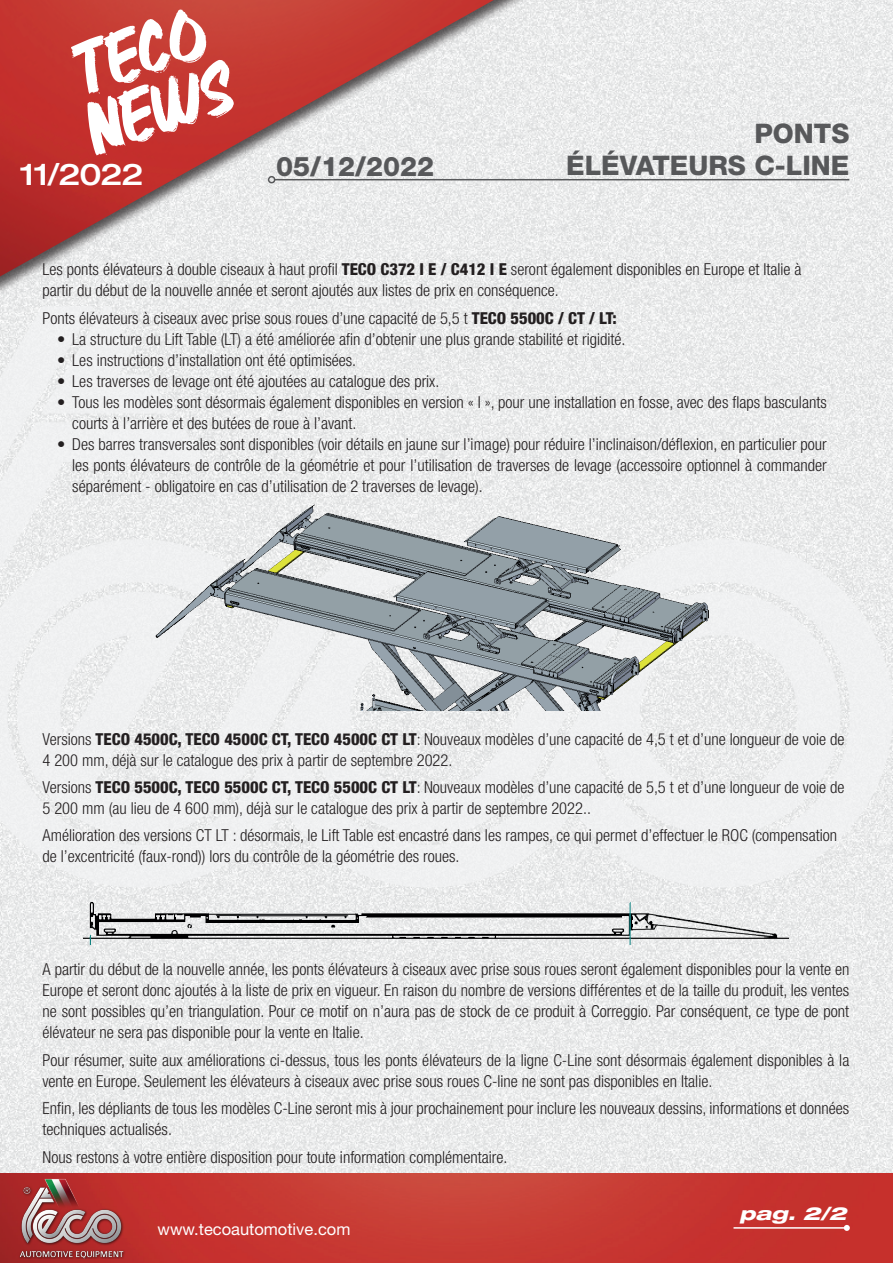
<style>
.page{position:relative;width:893px;height:1263px;background:#fff}
.page>*{position:absolute;margin:0;border:0;box-sizing:border-box;transform-origin:0 0}
.t1{font:500 expanded 30px "Helvetica Neue LT Std";letter-spacing:-.04em;color:#fff}
.t2{font:800 27px/32.4px "Helvetica Neue LT Std";color:#57585a;text-align:right}
.t3{font:italic 800 expanded 18px "Helvetica Neue LT Std";color:#fff;scale:1.09 1}
.t4{font:300 condensed 16.5px/21px "Helvetica Neue LT Std";color:#231f20}
.t5{font:16.5px "Helvetica Neue LT Std";color:#fff}
.s1{font-weight:800}
</style>
<div class="page">
<img style="left:0;top:888px;width:893px;height:285px">
<img style="left:0;top:1173px;width:893px;height:90px">
<img style="left:18px;top:1176px;width:155px;height:83px">
<hr style="left:733px;top:1227px;width:114px;height:2px;background:#fff">
<svg style="left:844px;top:1225px;width:6px;height:6px"></svg>
<svg style="left:0;top:415px;width:893px;height:473px;fill:#eff0f0"></svg>
<div style="left:0;top:0;width:893px;height:415px;background:#231f20;opacity:.75"></div>
<img style="left:0;top:0;width:893px;height:401px">
<hr style="left:275px;top:179px;width:574px;height:1px;background:#57585a">
<div style="left:268px;top:176px;width:7px;height:7px;border:2px solid #57585a;border-radius:50%"></div>
<svg style="left:70px;top:9px;width:164px;height:146px"></svg>
<img style="left:146px;top:472px;width:576px;height:238px">
<img style="left:84px;top:896px;width:705px;height:48px">
<h1 class="t1" style="left:20px;top:155px;width:125px">11/2022</h1>
<h2 class="t2" style="left:276px;top:150px;width:160px">05/12/2022</h2>
<h2 class="t2" style="left:566px;top:117px;width:285px">PONTS<br>ÉLÉVATEURS C-LINE</h2>
<p class="t4" style="left:43px;top:259px;width:761px">Les ponts élévateurs à double ciseaux à haut profil <span class="s1">TECO C372 I E / C412 I E</span> seront également disponibles en Europe et Italie à partir du début de la nouvelle année et seront ajoutés aux listes de prix en conséquence.</p>
<p class="t4" style="left:43px;top:307px;width:576px">Ponts élévateurs à ciseaux avec prise sous roues d’une capacité de 5,5 t <span class="s1">TECO 5500C / CT / LT:</span></p>
<p class="t4" style="left:57px;top:328px;width:570px">• La structure du Lift Table (LT) a été améliorée afin d’obtenir une plus grande stabilité et rigidité.</p>
<p class="t4" style="left:57px;top:349px;width:300px">• Les instructions d’installation ont été optimisées.</p>
<p class="t4" style="left:57px;top:370px;width:384px">• Les traverses de levage ont été ajoutées au catalogue des prix.</p>
<p class="t4" style="left:72px;top:391px;width:756px;text-indent:-15px">• Tous les modèles sont désormais également disponibles en version « I », pour une installation en fosse, avec des flaps basculants courts à l’arrière et des butées de roue à l’avant.</p>
<p class="t4" style="left:72px;top:433px;width:756px;text-align:justify;text-indent:-15px">• Des barres transversales sont disponibles (voir détails en jaune sur l’image) pour réduire l’inclinaison/déflexion, en particulier pour les ponts élévateurs de contrôle de la géométrie et pour l’utilisation de traverses de levage (accessoire optionnel à commander séparément - obligatoire en cas d’utilisation de 2 traverses de levage).</p>
<p class="t4" style="left:43px;top:728px;width:803px">Versions <span class="s1">TECO 4500C, TECO 4500C CT, TECO 4500C CT LT</span>: Nouveaux modèles d’une capacité de 4,5 t et d’une longueur de voie de<br>4 200 mm, déjà sur le catalogue des prix à partir de septembre 2022.</p>
<p class="t4" style="left:43px;top:776px;width:803px">Versions <span class="s1">TECO 5500C, TECO 5500C CT, TECO 5500C CT LT</span>: Nouveaux modèles d’une capacité de 5,5 t et d’une longueur de voie de<br>5 200 mm (au lieu de 4 600 mm), déjà sur le catalogue des prix à partir de septembre 2022..</p>
<p class="t4" style="left:43px;top:825px;width:796px">Amélioration des versions CT LT : désormais, le Lift Table est encastré dans les rampes, ce qui permet d’effectuer le ROC (compensation de l’excentricité (faux-rond)) lors du contrôle de la géométrie des roues.</p>
<p class="t4" style="left:43px;top:959px;width:808px;text-align:justify">A partir du début de la nouvelle année, les ponts élévateurs à ciseaux avec prise sous roues seront également disponibles pour la vente en Europe et seront donc ajoutés à la liste de prix en vigueur. En raison du nombre de versions différentes et de la taille du produit, les ventes ne sont possibles qu’en triangulation. Pour ce motif on n’aura pas de stock de ce produit à Correggio. Par conséquent, ce type de pont élévateur ne sera pas disponible pour la vente en Italie.</p>
<p class="t4" style="left:43px;top:1049px;width:808px">Pour résumer, suite aux améliorations ci-dessus, tous les ponts élévateurs de la ligne C-Line sont désormais également disponibles à la vente en Europe. Seulement les élévateurs à ciseaux avec prise sous roues C-line ne sont pas disponibles en Italie.</p>
<p class="t4" style="left:43px;top:1098px;width:808px">Enfin, les dépliants de tous les modèles C-Line seront mis à jour prochainement pour inclure les nouveaux dessins, informations et données techniques actualisés.</p>
<p class="t4" style="left:43px;top:1146px;width:466px">Nous restons à votre entière disposition pour toute information complémentaire.</p>
<p class="t5" style="left:158px;top:1219px;width:194px">www.tecoautomotive.com</p>
<p class="t3" style="left:740px;top:1202px;width:100px">pag. 2/2</p>
</div>
